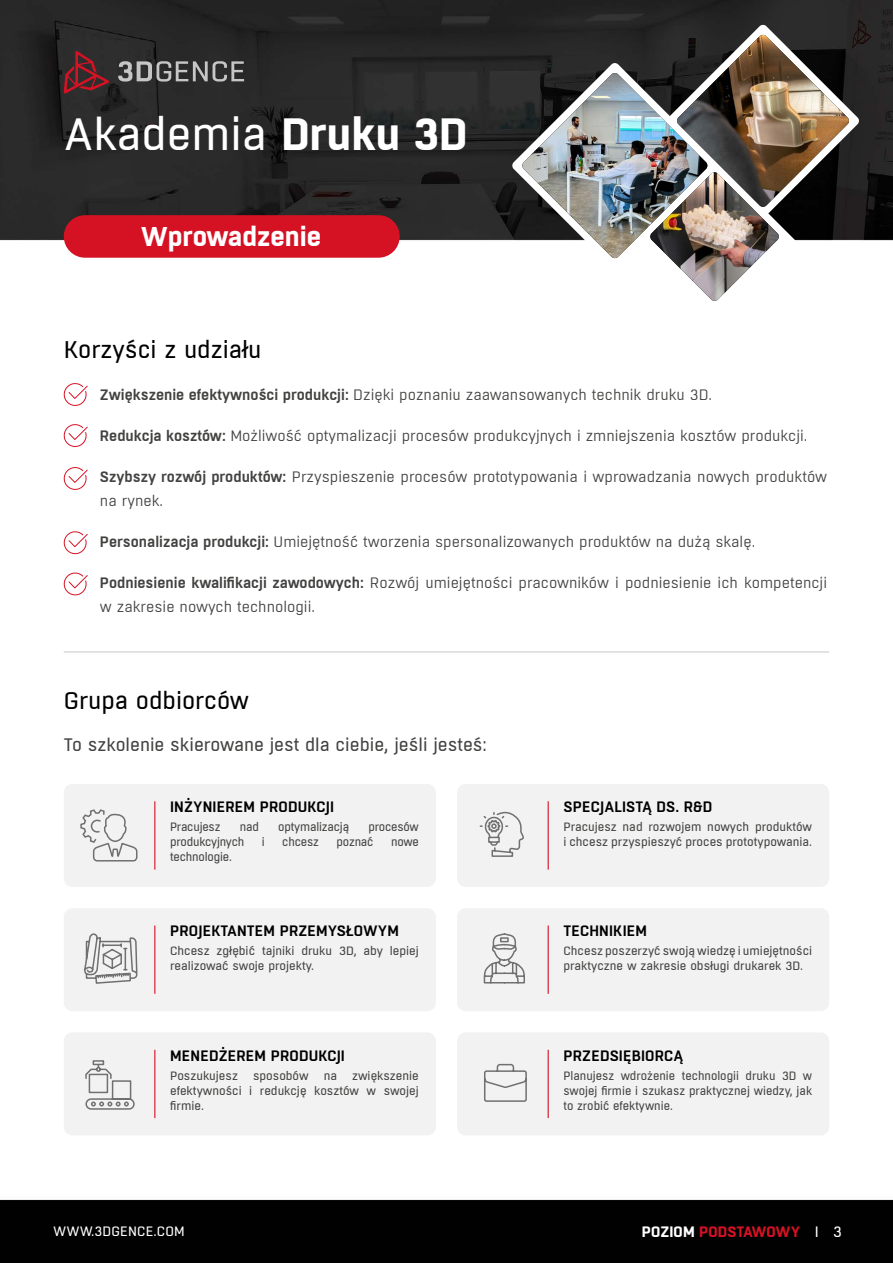
<style>
.page{position:relative;width:893px;height:1263px;background:#fff}
.page>*{position:absolute;margin:0;border:0;box-sizing:border-box;transform-origin:0 0}
.t1{font:45px "Boxed";color:#fff}
.t2{font:700 27px "Boxed";color:#fff}
.t3{font:24px "Boxed";color:#000}
.t4{font:18px "Boxed";color:#424241}
.t5{font:15px/24px "Boxed";color:#424241}
.t6{font:600 15px "Boxed";letter-spacing:.01em;color:#000}
.t7{font:700 15px "Boxed";letter-spacing:.01em;color:#d51224}
.t8{font:13.5px "Boxed";letter-spacing:.01em;color:#fff}
.t9{font:12px/15px "Boxed";color:#424241}
.s1{font-weight:700}
.s2{font-weight:600}
.s3{color:#fff}
.s4{font-weight:400;color:#fff}
</style>
<div class="page">
<img style="left:0;top:0;width:893px;height:1263px">
<svg style="left:64px;top:51px;width:45px;height:43px;background:#5a252a"></svg>
<svg style="left:118px;top:61px;width:126px;height:21px;background:#666"></svg>
<img style="left:512px;top:24px;width:347px;height:343px">
<img style="left:650px;top:172px;width:129px;height:129px">
<div style="left:64px;top:215px;width:336px;height:43px;background:#d51224;border-radius:21px"></div>
<svg style="left:62px;top:382px;width:27px;height:26px"></svg>
<svg style="left:62px;top:423px;width:27px;height:26px"></svg>
<svg style="left:62px;top:466px;width:27px;height:26px"></svg>
<svg style="left:62px;top:530px;width:27px;height:26px"></svg>
<svg style="left:62px;top:571px;width:27px;height:26px"></svg>
<div style="left:64px;top:784px;width:372px;height:103px;background:#f2f2f2;border-radius:9px"></div>
<div style="left:64px;top:908px;width:372px;height:103px;background:#f2f2f2;border-radius:9px"></div>
<div style="left:64px;top:1032px;width:372px;height:103px;background:#f2f2f2;border-radius:9px"></div>
<div style="left:457px;top:784px;width:372px;height:103px;background:#f2f2f2;border-radius:9px"></div>
<div style="left:457px;top:908px;width:372px;height:103px;background:#f2f2f2;border-radius:9px"></div>
<div style="left:457px;top:1032px;width:372px;height:103px;background:#f2f2f2;border-radius:9px"></div>
<svg style="left:80px;top:809px;width:58px;height:53px"></svg>
<hr style="left:154px;top:801px;width:1px;height:68px;background:#d51224">
<hr style="left:154px;top:925px;width:1px;height:69px;background:#d51224">
<hr style="left:154px;top:1050px;width:1px;height:68px;background:#d51224">
<hr style="left:548px;top:801px;width:1px;height:68px;background:#d51224">
<hr style="left:548px;top:925px;width:1px;height:69px;background:#d51224">
<hr style="left:548px;top:1050px;width:1px;height:68px;background:#d51224">
<svg style="left:82px;top:892px;width:56px;height:125px"></svg>
<svg style="left:85px;top:1060px;width:50px;height:50px"></svg>
<svg style="left:479px;top:811px;width:45px;height:46px"></svg>
<svg style="left:483px;top:933px;width:42px;height:51px"></svg>
<svg style="left:484px;top:1063px;width:43px;height:39px"></svg>
<hr style="left:64px;top:652px;width:765px;height:1px;background:#c6c6c6">
<h1 class="t1" style="left:64px;top:106px;width:405px">Akademia <span class="s1">Druku 3D</span></h1>
<h2 class="t2" style="left:141px;top:218px;width:182px">Wprowadzenie</h2>
<h3 class="t3" style="left:64px;top:335px;width:199px">Korzyści z udziału</h3>
<p class="t5" style="left:100px;top:383px;width:614px"><span class="s2">Zwiększenie efektywności produkcji:</span> Dzięki poznaniu zaawansowanych technik druku 3D.</p>
<p class="t5" style="left:100px;top:424px;width:709px"><span class="s2">Redukcja kosztów:</span> Możliwość optymalizacji procesów produkcyjnych i zmniejszenia kosztów produkcji.</p>
<p class="t5" style="left:100px;top:465px;width:729px"><span class="s2">Szybszy rozwój produktów:</span> Przyspieszenie procesów prototypowania i wprowadzania nowych produktów na rynek.</p>
<p class="t5" style="left:100px;top:530px;width:657px"><span class="s2">Personalizacja produkcji:</span> Umiejętność tworzenia spersonalizowanych produktów na dużą skalę.</p>
<p class="t5" style="left:100px;top:571px;width:729px"><span class="s2">Podniesienie kwalifikacji zawodowych:</span> Rozwój umiejętności pracowników i podniesienie ich kompetencji w zakresie nowych technologii.</p>
<h3 class="t3" style="left:64px;top:685px;width:187px">Grupa odbiorców</h3>
<p class="t4" style="left:64px;top:733px;width:425px">To szkolenie skierowane jest dla ciebie, jeśli jesteś:</p>
<p class="t6" style="left:170px;top:797px;width:165px">INŻYNIEREM PRODUKCJI</p>
<p class="t9" style="left:170px;top:820px;width:52px">Pracujesz</p>
<p class="t9" style="left:240px;top:820px;width:21px">nad</p>
<p class="t9" style="left:278px;top:820px;width:72px">optymalizacją</p>
<p class="t9" style="left:368px;top:820px;width:52px">procesów</p>
<p class="t9" style="left:170px;top:835px;width:76px">produkcyjnych</p>
<p class="t9" style="left:262px;top:835px;width:4px">i</p>
<p class="t9" style="left:282px;top:835px;width:38px">chcesz</p>
<p class="t9" style="left:336px;top:835px;width:39px">poznać</p>
<p class="t9" style="left:391px;top:835px;width:29px">nowe</p>
<p class="t9" style="left:170px;top:850px;width:63px">technologie.</p>
<p class="t6" style="left:170px;top:921px;width:230px">PROJEKTANTEM PRZEMYSŁOWYM</p>
<p class="t9" style="left:170px;top:944px;width:250px">Chcesz zgłębić tajniki druku 3D, aby lepiej realizować swoje projekty.</p>
<p class="t6" style="left:170px;top:1046px;width:176px">MENEDŻEREM PRODUKCJI</p>
<p class="t9" style="left:170px;top:1068px;width:69px">Poszukujesz</p>
<p class="t9" style="left:253px;top:1068px;width:57px">sposobów</p>
<p class="t9" style="left:324px;top:1068px;width:15px">na</p>
<p class="t9" style="left:170px;top:1068px;width:250px;text-align:justify;text-indent:182px">zwiększenie efektywności i redukcję kosztów w swojej firmie.</p>
<p class="t6" style="left:563px;top:797px;width:150px">SPECJALISTĄ DS. R&amp;D</p>
<p class="t9" style="left:563px;top:820px;width:250px">Pracujesz nad rozwojem nowych produktów i chcesz przyspieszyć proces prototypowania.</p>
<p class="t6" style="left:563px;top:921px;width:85px">TECHNIKIEM</p>
<p class="t9" style="left:563px;top:944px;width:250px">Chcesz poszerzyć swoją wiedzę i umiejętności praktyczne w zakresie obsługi drukarek 3D.</p>
<p class="t6" style="left:563px;top:1046px;width:121px">PRZEDSIĘBIORCĄ</p>
<p class="t9" style="left:563px;top:1068px;width:250px;text-align:justify">Planujesz wdrożenie technologii druku 3D w swojej firmie i szukasz praktycznej wiedzy, jak to zrobić efektywnie.</p>
<p class="t8" style="left:53px;top:1223px;width:133px">WWW.3DGENCE.COM</p>
<p class="t7" style="left:642px;top:1221px;width:202px"><span class="s3">POZIOM</span> PODSTAWOWY <span class="s4">I 3</span></p>
</div>
